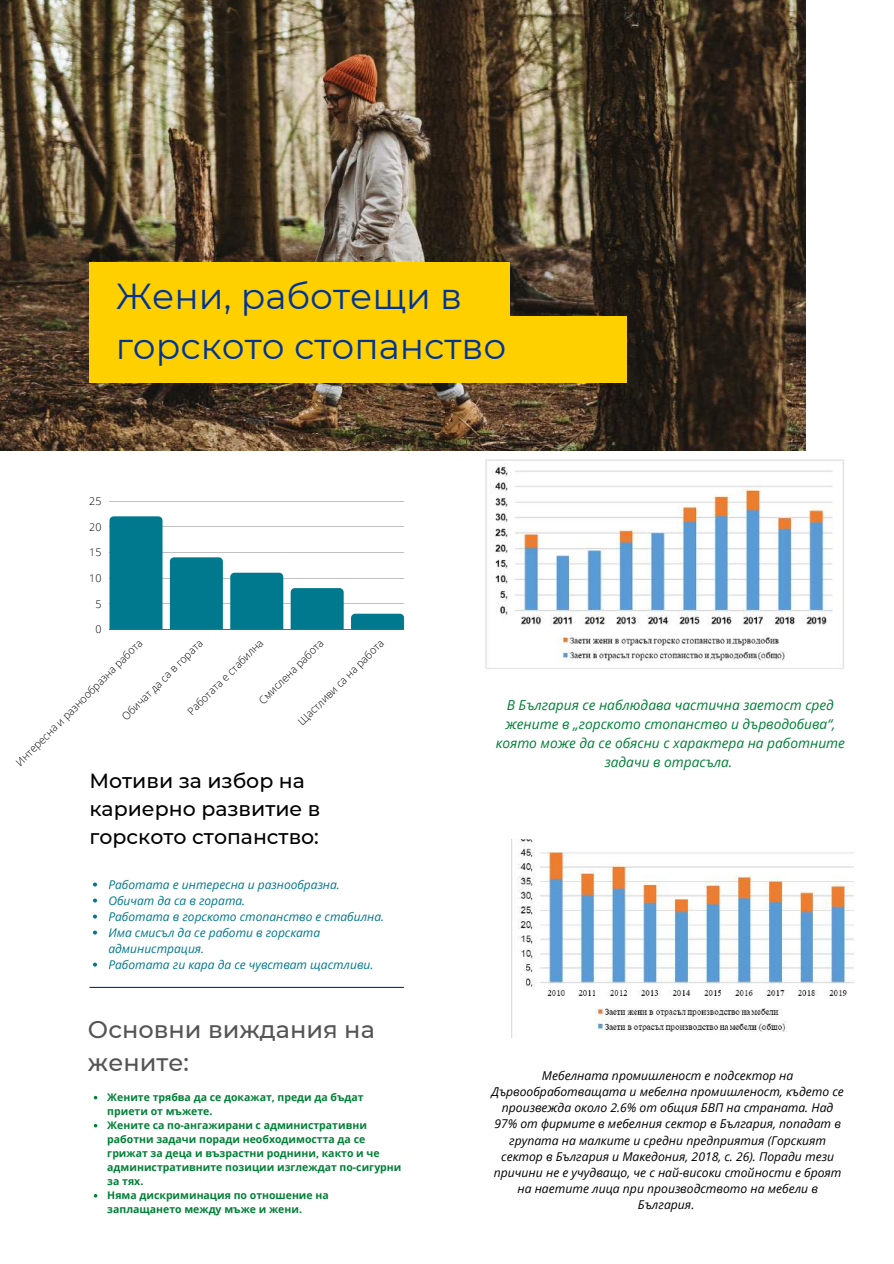
<style>
.page{position:relative;width:894px;height:1264px;background:#fff}
.page>*{position:absolute;margin:0;border:0;box-sizing:border-box;transform-origin:0 0}
.t1{font:36px/49.5px "Montserrat";color:#039}
.t2{font:500 24px/32.7px "Montserrat";color:#545454}
.t3{font:500 20.4px/28.2px "Montserrat";color:#000}
.t4{font:italic 13.8px/19.2px "Open Sans";color:#008037;text-align:center}
.t5{font:italic 12.15px/16.2px "Open Sans";color:#000;text-align:center}
.t6{font:italic 12px/16px "Open Sans";color:#00788e}
.t7{font:300 10.65px "Open Sans";color:#000}
.t8{font:700 10.5px/14px "Open Sans";color:#008037}
</style>
<div class="page">
<hr style="left:89px;top:986px;width:315px;height:2px;background:#039">
<img style="left:0;top:0;width:805px;height:450px">
<div style="left:89px;top:316px;width:537px;height:66px;background:#ffd000"></div>
<div style="left:89px;top:262px;width:420px;height:59px;background:#ffd000"></div>
<hr style="left:109px;top:501px;width:295px;height:1px;background:#000">
<hr style="left:109px;top:526px;width:295px;height:1px;background:#000">
<hr style="left:109px;top:552px;width:295px;height:1px;background:#000">
<hr style="left:109px;top:578px;width:295px;height:1px;background:#000">
<hr style="left:109px;top:603px;width:295px;height:1px;background:#000">
<hr style="left:109px;top:629px;width:295px;height:1px;background:#000">
<div style="left:109px;top:516px;width:53px;height:113px;background:#00788e"></div>
<div style="left:170px;top:557px;width:53px;height:72px;background:#00788e"></div>
<div style="left:230px;top:572px;width:53px;height:57px;background:#00788e"></div>
<div style="left:290px;top:588px;width:53px;height:41px;background:#00788e"></div>
<svg style="left:351px;top:613px;width:53px;height:16px"></svg>
<img style="left:485px;top:459px;width:359px;height:210px">
<svg style="left:93px;top:882px;width:4px;height:4px"></svg>
<svg style="left:93px;top:898px;width:4px;height:4px"></svg>
<svg style="left:93px;top:914px;width:4px;height:4px"></svg>
<svg style="left:93px;top:930px;width:4px;height:4px"></svg>
<svg style="left:93px;top:962px;width:4px;height:4px"></svg>
<img style="left:511px;top:839px;width:343px;height:198px">
<h1 class="t1" style="left:116px;top:271px;width:392px">Жени, работещи в горското стопанство</h1>
<p class="t7" style="left:89px;top:494px;width:14px">25</p>
<p class="t7" style="left:89px;top:519px;width:14px">20</p>
<p class="t7" style="left:89px;top:545px;width:14px">15</p>
<p class="t7" style="left:89px;top:570px;width:14px">10</p>
<p class="t7" style="left:95px;top:596px;width:8px">5</p>
<p class="t7" style="left:95px;top:622px;width:8px">0</p>
<p class="t7" style="left:294px;top:718px;width:118px;rotate:-45deg">Щастливи са на работа</p>
<p class="t7" style="left:255px;top:696px;width:88px;rotate:-45deg">Смислена работа</p>
<p class="t7" style="left:12px;top:758px;width:175px;rotate:-45deg">Интересна и разнообразна работа</p>
<p class="t7" style="left:118px;top:713px;width:111px;rotate:-45deg">Обичат да са в гората</p>
<p class="t7" style="left:184px;top:707px;width:103px;rotate:-45deg">Работата е стабилна</p>
<h3 class="t3" style="left:89px;top:766px;width:232px">Мотиви за избор на кариерно развитие в горското стопанство:</h3>
<p class="t6" style="left:108px;top:875px;width:277px">Работата е интересна и разнообразна.<br>Обичат да са в гората.<br>Работата в горското стопанство е стабилна.<br>Има смисъл да се работи в горската администрация.<br>Работата ги кара да се чувстват щастливи.</p>
<h2 class="t2" style="left:88px;top:1013px;width:288px">Основни виждания на жените:</h2>
<p class="t8" style="left:107px;top:1090px;width:295px">Жените трябва да се докажат, преди да бъдат приети от мъжете.<br>Жените са по-ангажирани с административни работни задачи поради необходимостта да се грижат за деца и възрастни роднини, както и че административните позиции изглеждат по-сигурни за тях.<br>Няма дискриминация по отношение на заплащането между мъже и жени.</p>
<p class="t4" style="left:495px;top:694px;width:350px">В България се наблюдава частична заетост сред жените в „горското стопанство и дърводобива“, която може да се обясни с характера на работните задачи в отрасъла.</p>
<p class="t5" style="left:491px;top:1067px;width:354px">Мебелната промишленост е подсектор на Дървообработващата и мебелна промишленост, където се произвежда около 2.6% от общия БВП на страната. Над 97% от фирмите в мебелния сектор в България, попадат в групата на малките и средни предприятия (Горският сектор в България и Македония, 2018, с. 26). Поради тези причини не е учудващо, че с най-високи стойности е броят на наетите лица при производството на мебели в България.</p>
</div>
